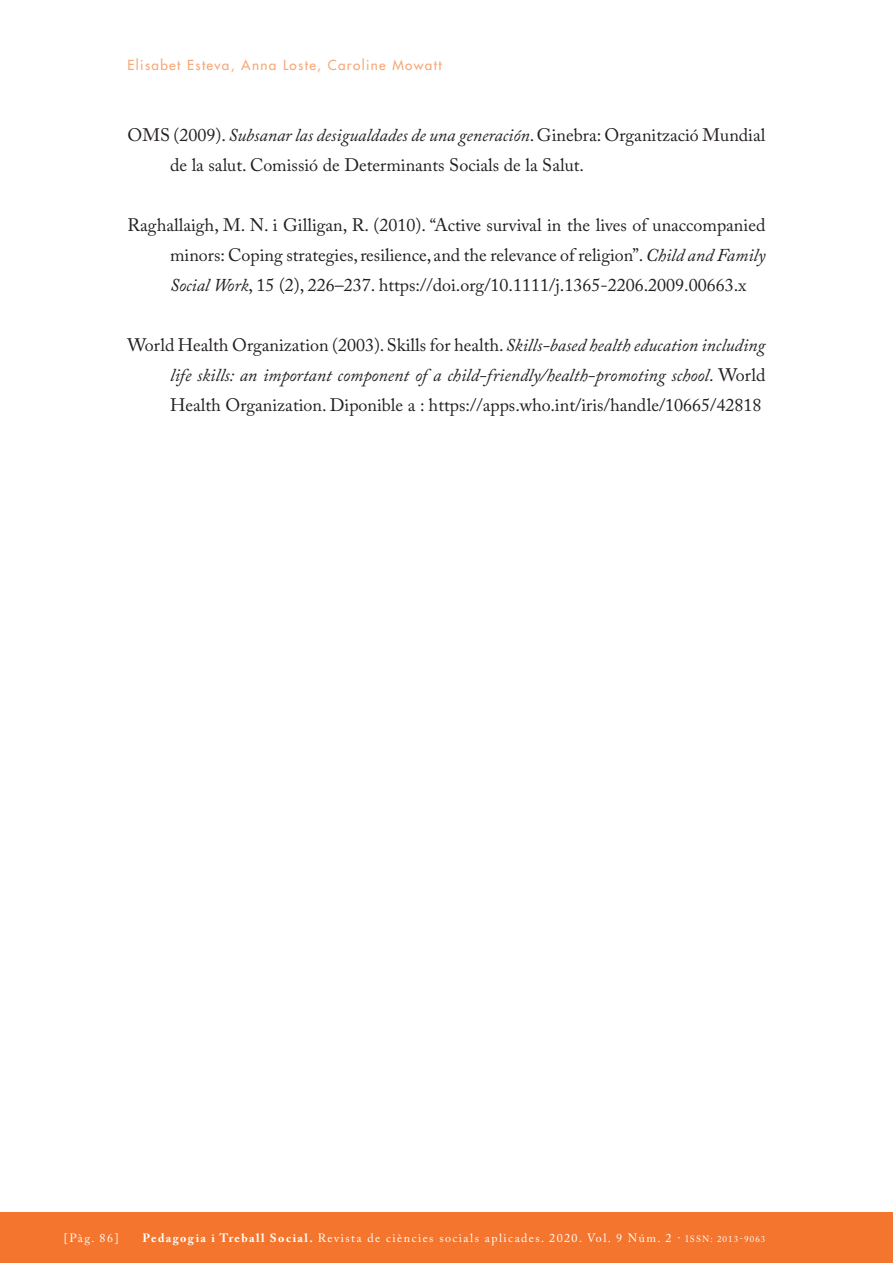
<style>
.page{position:relative;width:893px;height:1263px;background:#fff}
.page>*{position:absolute;margin:0;border:0;box-sizing:border-box;transform-origin:0 0}
.TEXT_COMU{font:18px/30px "Adobe Caslon Pro";color:#231f20;text-align:justify}
.CAPÇALERA_ESQUERRA{font:13.5px "Futura";letter-spacing:.1em;color:#f8a877}
.t1{font:12px "Adobe Caslon Pro";letter-spacing:.12em;color:#fff}
.s1{font-style:italic}
.s2{font-weight:700}
.s3{font-size:9px}
</style>
<div class="page">
<div style="left:0;top:1212px;width:893px;height:51px;background:#f3752e"></div>
<p class="CAPÇALERA_ESQUERRA" style="left:128px;top:57px;width:316px">Elisabet Esteva, Anna Loste, Caroline Mowatt</p>
<p class="TEXT_COMU" style="left:170px;top:120px;width:597px;text-indent:-43px">OMS (2009). <span class="s1">Subsanar las desigualdades de una generación</span>. Ginebra: Organització Mundial de la salut. Comissió de Determinants Socials de la Salut.</p>
<p class="TEXT_COMU" style="left:170px;top:210px;width:597px;text-indent:-43px">Raghallaigh, M. N. i Gilligan, R. (2010). “Active survival in the lives of unaccompanied minors: Coping strategies, resilience, and the relevance of religion”. <span class="s1">Child and Family Social Work</span>, 15 (2), 226–237. https://doi.org/10.1111/j.1365-2206.2009.00663.x</p>
<p class="TEXT_COMU" style="left:170px;top:330px;width:597px;text-indent:-43px">World Health Organization (2003). Skills for health. <span class="s1">Skills-based health education including life skills: an important component of a child-friendly/health-promoting school</span>. World Health Organization. Diponible a : https://apps.who.int/iris/handle/10665/42818</p>
<p class="t1" style="left:64px;top:1231px;width:56px">[Pàg. 86]</p>
<p class="t1" style="left:143px;top:1231px;width:624px"><span class="s2">Pedagogia i Treball Social.</span> Revista de ciències socials aplicades. 2020. Vol. 9 Núm. 2 · <span class="s3">ISSN: 2013-9063</span></p>
</div>
